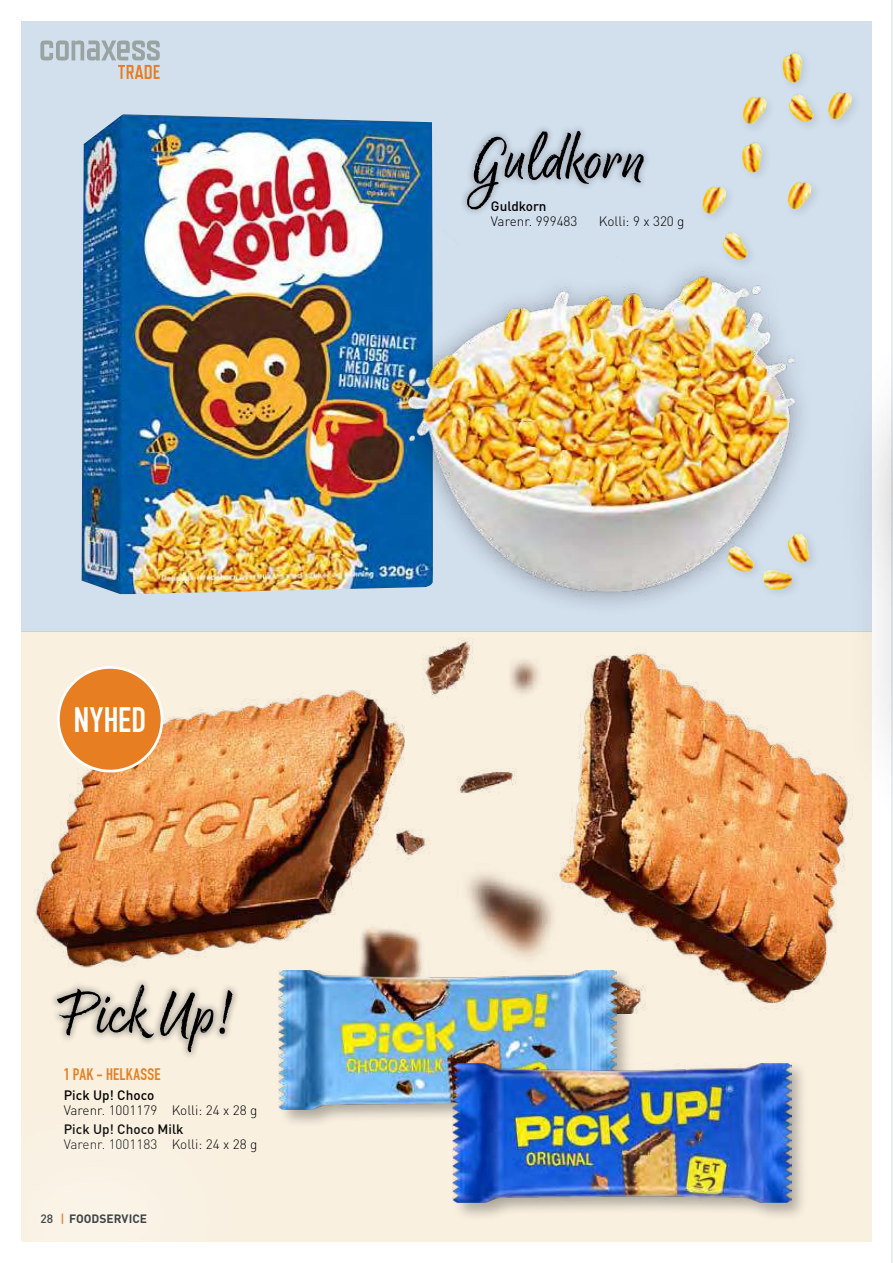
<style>
.page{position:relative;width:893px;height:1263px;background:#fff}
.page>*{position:absolute;margin:0;border:0;box-sizing:border-box;transform-origin:0 0}
.t1{font:69.3px "Good Karma";color:#000;scale:.95 1}
.t2{font:700 34.8px "DIN Condensed";letter-spacing:.01em;color:#fff}
.t3{font:700 16.5px "DIN Condensed";letter-spacing:.015em;color:#e77e21}
.t4{font:300 13.5px "DINOT";color:#000}
.t5{font:500 13.5px "DINOT";color:#000}
.t6{font:700 12px "DINOT";color:#40454a}
.s1{font-weight:500}
.s2{font-weight:500;color:#e77e21}
</style>
<div class="page">
<hr style="left:892px;top:0;width:1px;height:1263px;background:#ecedee">
<div style="left:21px;top:631px;width:851px;height:611px;background:#f9f0e0"></div>
<img style="left:21px;top:631px;width:871px;height:382px">
<div style="left:276px;top:967px;width:359px;height:161px;background:#000;opacity:.3"></div>
<img style="left:278px;top:970px;width:339px;height:139px">
<div style="left:451px;top:1060px;width:359px;height:161px;background:#000;opacity:.3"></div>
<img style="left:453px;top:1063px;width:338px;height:139px">
<div style="left:58px;top:667px;width:104px;height:104px;background:#e77e21;border-radius:50%"></div>
<div style="left:57px;top:666px;width:106px;height:106px;border:3px solid #fff;border-radius:50%"></div>
<div style="left:49px;top:977px;width:191px;height:83px;background:#000;opacity:.3"></div>
<div style="left:21px;top:21px;width:851px;height:610px;background:#d2dfed"></div>
<img style="left:82px;top:114px;width:351px;height:480px">
<div style="left:0;top:1075px;width:279px;height:188px;background:#fff;opacity:.75"></div>
<svg style="left:40px;top:40px;width:120px;height:39px"></svg>
<div style="left:841px;top:333px;width:52px;height:507px;background:#000;opacity:.4"></div>
<div style="left:826px;top:313px;width:67px;height:315px;background:#000;opacity:.3"></div>
<img style="left:356px;top:208px;width:508px;height:440px">
<div style="left:697px;top:138px;width:125px;height:132px;background:#d2dfed"></div>
<img style="left:722px;top:232px;width:27px;height:28px">
<img style="left:702px;top:186px;width:24px;height:29px">
<img style="left:742px;top:142px;width:20px;height:32px">
<img style="left:787px;top:182px;width:24px;height:28px">
<img style="left:788px;top:94px;width:27px;height:29px">
<img style="left:742px;top:96px;width:24px;height:29px">
<img style="left:782px;top:52px;width:20px;height:32px">
<img style="left:828px;top:92px;width:24px;height:28px">
<div style="left:723px;top:528px;width:97px;height:72px;background:#000;opacity:.1"></div>
<img style="left:761px;top:570px;width:31px;height:20px">
<img style="left:727px;top:546px;width:28px;height:27px">
<img style="left:786px;top:533px;width:25px;height:30px">
<div style="left:459px;top:123px;width:193px;height:94px;background:#000;opacity:.2"></div>
<h2 class="t2" style="left:74px;top:696px;width:74px">NYHED</h2>
<h1 class="t1" style="left:57px;top:973px;width:185px">Pick Up!</h1>
<p class="t3" style="left:64px;top:1063px;width:98px">1 PAK - HELKASSE</p>
<p class="t5" style="left:64px;top:1086px;width:92px">Pick Up! Choco</p>
<p class="t4" style="left:64px;top:1101px;width:195px">Varenr. 1001179 Kolli: 24 x 28 g</p>
<p class="t5" style="left:64px;top:1120px;width:121px">Pick Up! Choco Milk</p>
<p class="t4" style="left:64px;top:1136px;width:195px">Varenr. 1001183 Kolli: 24 x 28 g</p>
<p class="t6" style="left:40px;top:1210px;width:108px"><span class="s1">28</span> <span class="s2">|</span> FOODSERVICE</p>
<h1 class="t1" style="left:471px;top:119px;width:185px">Guldkorn</h1>
<p class="t5" style="left:491px;top:197px;width:57px">Guldkorn</p>
<p class="t4" style="left:491px;top:213px;width:88px">Varenr. 999483</p>
<p class="t4" style="left:599px;top:213px;width:87px">Kolli: 9 x 320 g</p>
</div>
